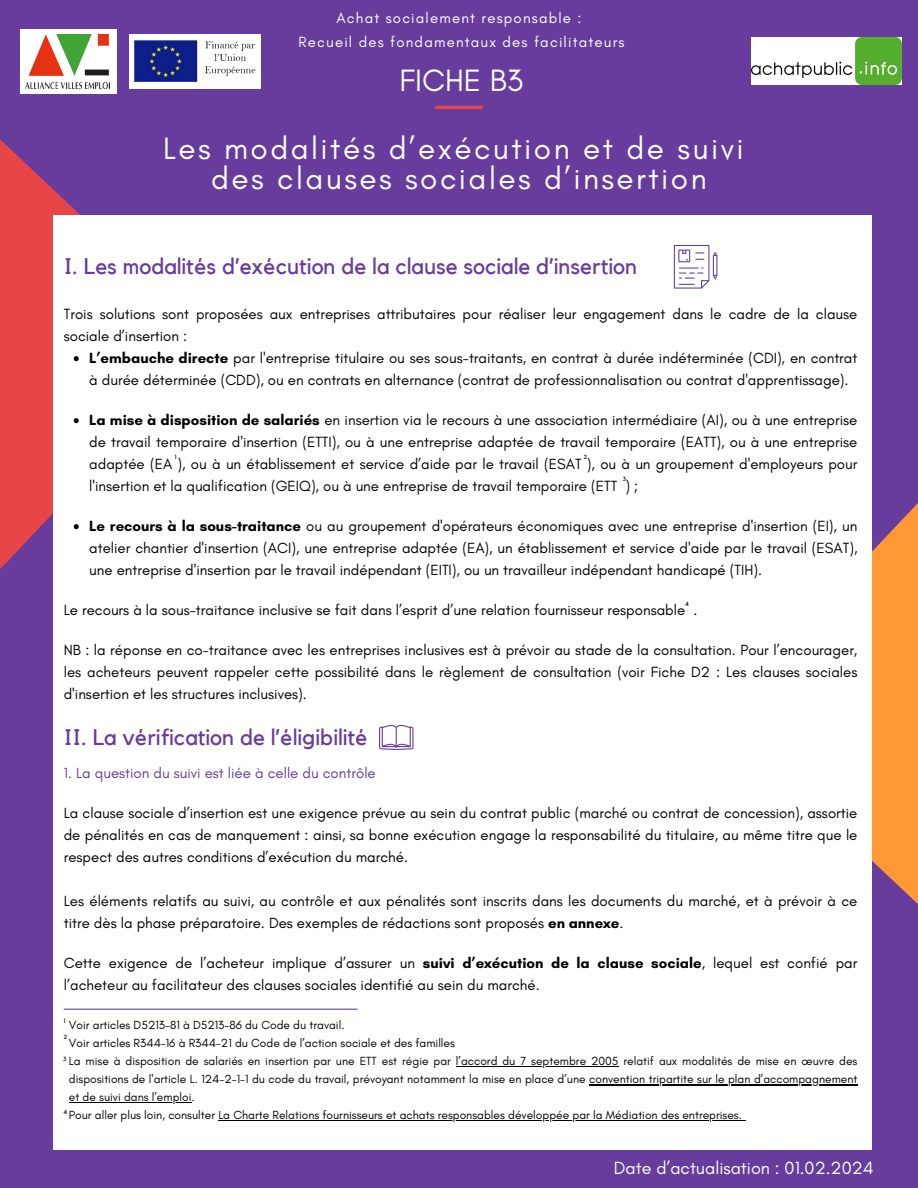
<style>
.page{position:relative;width:918px;height:1188px;background:#673c9d}
.page>*{position:absolute;margin:0;border:0;box-sizing:border-box;transform-origin:0 0}
.t1{font:31.5px "Glacial Indifference";letter-spacing:.08em;color:#fff}
.t2{font:22.5px "Kollektif";color:#673c9d}
.t3{font:18px "Glacial Indifference";color:#fff}
.t4{font:15px/22px "Glacial Indifference";color:#000}
.t5{font:15px "Glacial Indifference";letter-spacing:.08em;color:#fff}
.t6{font:15px "Glacial Indifference";color:#673c9d}
.t7{font:12px/18px "Glacial Indifference";color:#000}
.t8{font:6px "Kollektif";color:#000}
.s1{font-weight:700}
</style>
<div class="page">
<svg style="left:718px;top:503px;width:200px;height:647px;fill:#ff9935"></svg>
<svg style="left:0;top:34px;width:130px;height:535px;fill:#e84646"></svg>
<div style="left:53px;top:215px;width:819px;height:934px;background:#fff"></div>
<hr style="left:435px;top:106px;width:48px;height:3px;background:#e84646">
<svg style="left:74px;top:356px;width:5px;height:5px"></svg>
<svg style="left:74px;top:418px;width:5px;height:5px"></svg>
<svg style="left:74px;top:524px;width:5px;height:5px"></svg>
<svg style="left:674px;top:245px;width:43px;height:44px"></svg>
<svg style="left:379px;top:725px;width:34px;height:25px"></svg>
<hr style="left:456px;top:1066px;width:163px;height:1px;background:#000">
<hr style="left:589px;top:1084px;width:268px;height:1px;background:#000">
<hr style="left:69px;top:1102px;width:123px;height:1px;background:#000">
<hr style="left:218px;top:1120px;width:524px;height:1px;background:#000">
<hr style="left:64px;top:1009px;width:294px;height:1px;background:#673c9d">
<div style="left:20px;top:29px;width:97px;height:64px;background:#fff"></div>
<img style="left:25px;top:34px;width:85px;height:54px">
<img style="left:751px;top:38px;width:150px;height:47px">
<img style="left:130px;top:34px;width:131px;height:55px">
<p class="t5" style="left:336px;top:9px;width:247px">Achat socialement responsable :</p>
<p class="t5" style="left:299px;top:33px;width:328px">Recueil des fondamentaux des facilitateurs</p>
<p class="t1" style="left:399px;top:61px;width:125px">FICHE B3</p>
<p class="t1" style="left:163px;top:129px;width:582px">Les modalités d’exécution et de suivi</p>
<h5 class="t1" style="left:211px;top:159px;width:497px">des clauses sociales d’insertion</h5>
<p class="t2" style="left:64px;top:255px;width:575px">I. Les modalités d’exécution de la clause sociale d’insertion</p>
<h5 class="t4" style="left:64px;top:303px;width:795px">Trois solutions sont proposées aux entreprises attributaires pour réaliser leur engagement dans le cadre de la clause sociale d’insertion :</h5>
<p class="t4" style="left:89px;top:347px;width:770px"><span class="s1">L’embauche directe</span> par l'entreprise titulaire ou ses sous-traitants, en contrat à durée indéterminée (CDI), en contrat à durée déterminée (CDD), ou en contrats en alternance (contrat de professionnalisation ou contrat d'apprentissage).</p>
<p class="t4" style="left:89px;top:409px;width:770px;text-align:justify"><span class="s1">La mise à disposition de salariés</span> en insertion via le recours à une association intermédiaire (AI), ou à une entreprise de travail temporaire d'insertion (ETTI), ou à une entreprise adaptée de travail temporaire (EATT), ou à une entreprise adaptée (EA ), ou à un établissement et service d’aide par le travail (ESAT ), ou à un groupement d'employeurs pour l'insertion et la qualification (GEIQ), ou à une entreprise de travail temporaire (ETT ) ;</p>
<p class="t4" style="left:89px;top:515px;width:770px;text-align:justify"><span class="s1">Le recours à la sous-traitance</span> ou au groupement d'opérateurs économiques avec une entreprise d'insertion (EI), un atelier chantier d'insertion (ACI), une entreprise adaptée (EA), un établissement et service d'aide par le travail (ESAT), une entreprise d'insertion par le travail indépendant (EITI), ou un travailleur indépendant handicapé (TIH).</p>
<p class="t4" style="left:64px;top:599px;width:635px">Le recours à la sous-traitance inclusive se fait dans l’esprit d’une relation fournisseur responsable .</p>
<h2 class="t4" style="left:64px;top:639px;width:795px;text-align:justify">NB : la réponse en co-traitance avec les entreprises inclusives est à prévoir au stade de la consultation. Pour l’encourager, les acheteurs peuvent rappeler cette possibilité dans le règlement de consultation (voir Fiche D2 : Les clauses sociales d'insertion et les structures inclusives).</h2>
<p class="t8" style="left:175px;top:454px;width:3px">1</p>
<p class="t8" style="left:584px;top:454px;width:5px">2</p>
<p class="t8" style="left:623px;top:476px;width:5px">3</p>
<p class="t8" style="left:685px;top:601px;width:5px">4</p>
<p class="t2" style="left:64px;top:727px;width:306px">II. La vérification de l’éligibilité</p>
<p class="t6" style="left:64px;top:764px;width:314px">1. La question du suivi est liée à celle du contrôle</p>
<p class="t4" style="left:64px;top:802px;width:795px;text-align:justify">La clause sociale d’insertion est une exigence prévue au sein du contrat public (marché ou contrat de concession), assortie de pénalités en cas de manquement : ainsi, sa bonne exécution engage la responsabilité du titulaire, au même titre que le respect des autres conditions d’exécution du marché.</p>
<h5 class="t4" style="left:64px;top:890px;width:795px">Les éléments relatifs au suivi, au contrôle et aux pénalités sont inscrits dans les documents du marché, et à prévoir à ce titre dès la phase préparatoire. Des exemples de rédactions sont proposés <span class="s1">en annexe</span>.</h5>
<h5 class="t4" style="left:64px;top:952px;width:795px">Cette exigence de l’acheteur implique d’assurer un <span class="s1">suivi d’exécution de la clause sociale</span>, lequel est confié par l’acheteur au facilitateur des clauses sociales identifié au sein du marché.</h5>
<p class="t7" style="left:69px;top:1016px;width:277px">Voir articles D5213-81 à D5213-86 du Code du travail.</p>
<p class="t7" style="left:69px;top:1034px;width:388px">Voir articles R344-16 à R344-21 du Code de l’action sociale et des familles</p>
<p class="t7" style="left:69px;top:1052px;width:790px">La mise à disposition de salariés en insertion par une ETT est régie par l’accord du 7 septembre 2005 relatif aux modalités de mise en œuvre des</p>
<p class="t7" style="left:69px;top:1070px;width:790px">dispositions de l'article L. 124-2-1-1 du code du travail, prévoyant notamment la mise en place d’une convention tripartite sur le plan d’accompagnement</p>
<p class="t7" style="left:69px;top:1088px;width:675px">et de suivi dans l’emploi.<br>Pour aller plus loin, consulter La Charte Relations fournisseurs et achats responsables développée par la Médiation des entreprises.</p>
<h5 class="t8" style="left:64px;top:1018px;width:3px">1</h5>
<h5 class="t8" style="left:64px;top:1034px;width:5px">2</h5>
<p class="t8" style="left:63px;top:1056px;width:5px">3</p>
<p class="t8" style="left:64px;top:1109px;width:5px">4</p>
<p class="t3" style="left:614px;top:1156px;width:261px">Date d’actualisation : 01.02.2024</p>
</div>
